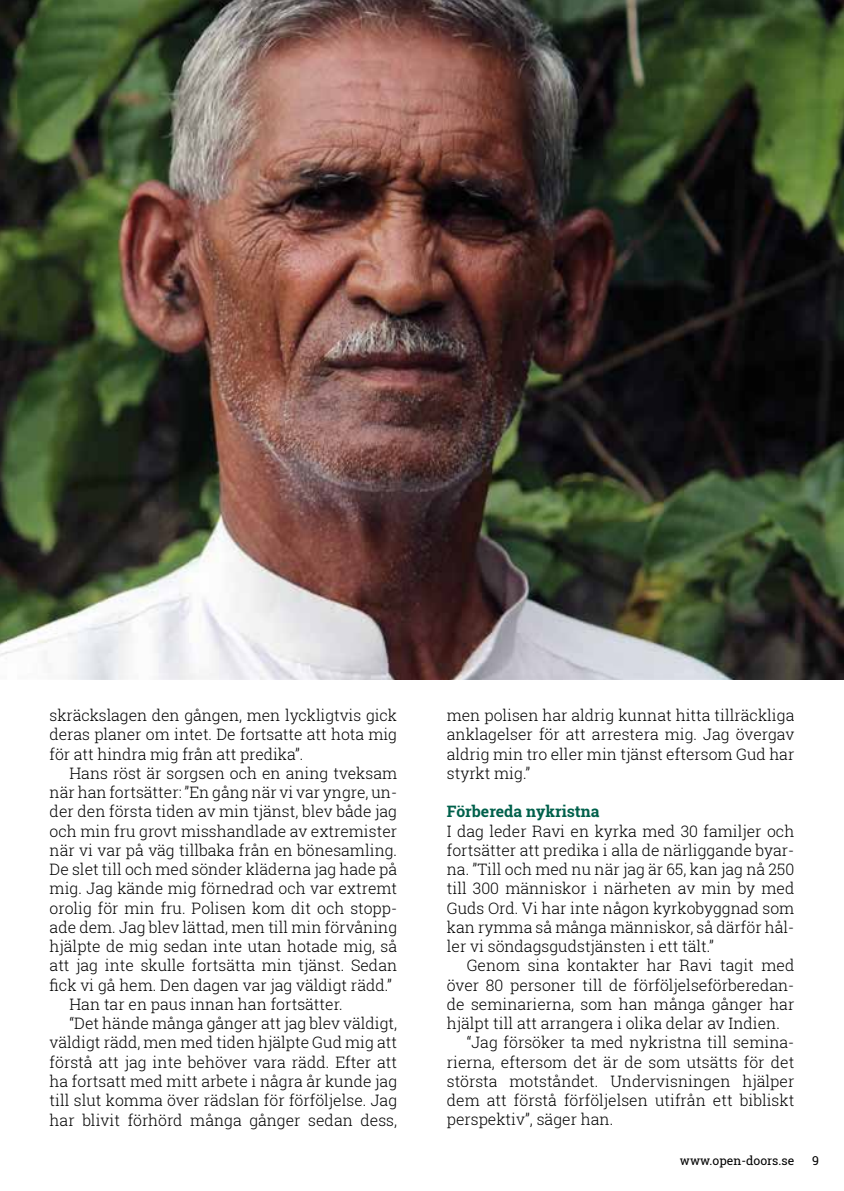
<style>
.page{position:relative;width:844px;height:1191px;background:#fff}
.page>*{position:absolute;margin:0;border:0;box-sizing:border-box;transform-origin:0 0}
.t1{font:300 15.75px/19.2px "Roboto Slab";color:#000;text-align:justify}
.t2{font:700 15.75px "Roboto Slab";color:#00604b}
.t3{font:12.25px "Roboto Slab";color:#000}
</style>
<div class="page">
<img style="left:0;top:0;width:843px;height:680px">
<p class="t1" style="left:50px;top:705px;width:349px">skräckslagen den gången, men lyckligtvis gick deras planer om intet. De fortsatte att hota mig för att hindra mig från att predika”.</p>
<p class="t1" style="left:69px;top:763px;width:329px">Hans röst är sorgsen och en aning tveksam</p>
<p class="t1" style="left:50px;top:782px;width:349px">när han fortsätter: ”En gång när vi var yngre, un-</p>
<p class="t1" style="left:50px;top:801px;width:349px">der den första tiden av min tjänst, blev både jag</p>
<p class="t1" style="left:50px;top:821px;width:349px">och min fru grovt misshandlade av extremister</p>
<p class="t1" style="left:50px;top:840px;width:349px">när vi var på väg tillbaka från en bönesamling.</p>
<p class="t1" style="left:50px;top:859px;width:349px">De slet till och med sönder kläderna jag hade på</p>
<p class="t1" style="left:50px;top:878px;width:349px">mig. Jag kände mig förnedrad och var extremt</p>
<p class="t1" style="left:50px;top:898px;width:349px">orolig för min fru. Polisen kom dit och stopp-</p>
<p class="t1" style="left:50px;top:917px;width:349px">ade dem. Jag blev lättad, men till min förvåning</p>
<p class="t1" style="left:50px;top:936px;width:349px">hjälpte de mig sedan inte utan hotade mig, så</p>
<p class="t1" style="left:50px;top:955px;width:349px">att jag inte skulle fortsätta min tjänst. Sedan</p>
<p class="t1" style="left:50px;top:975px;width:343px">fick vi gå hem. Den dagen var jag väldigt rädd.”</p>
<p class="t1" style="left:69px;top:994px;width:274px">Han tar en paus innan han fortsätter.</p>
<p class="t1" style="left:69px;top:1013px;width:329px">“Det hände många gånger att jag blev väldigt,</p>
<p class="t1" style="left:50px;top:1032px;width:349px">väldigt rädd, men med tiden hjälpte Gud mig att</p>
<p class="t1" style="left:50px;top:1052px;width:349px">förstå att jag inte behöver vara rädd. Efter att</p>
<p class="t1" style="left:50px;top:1071px;width:349px">ha fortsatt med mitt arbete i några år kunde jag</p>
<p class="t1" style="left:50px;top:1090px;width:349px">till slut komma över rädslan för förföljelse. Jag</p>
<p class="t1" style="left:50px;top:1109px;width:349px">har blivit förhörd många gånger sedan dess,</p>
<p class="t1" style="left:446px;top:705px;width:349px">men polisen har aldrig kunnat hitta tillräckliga anklagelser för att arrestera mig. Jag övergav aldrig min tro eller min tjänst eftersom Gud har styrkt mig.”</p>
<p class="t2" style="left:446px;top:801px;width:154px">Förbereda nykristna</p>
<p class="t1" style="left:446px;top:821px;width:349px">I dag leder Ravi en kyrka med 30 familjer och fortsätter att predika i alla de närliggande byar&shy;na. ”Till och med nu när jag är 65, kan jag nå 250 till 300 människor i närheten av min by med Guds Ord. Vi har inte någon kyrkobyggnad som kan rymma så många människor, så därför hål&shy;ler vi söndagsgudstjänsten i ett tält.”</p>
<p class="t1" style="left:466px;top:955px;width:329px">Genom sina kontakter har Ravi tagit med</p>
<p class="t1" style="left:446px;top:975px;width:349px">över 80 personer till de förföljelseförberedan-</p>
<p class="t1" style="left:446px;top:994px;width:349px">de seminarierna, som han många gånger har</p>
<p class="t1" style="left:446px;top:1013px;width:334px">hjälpt till att arrangera i olika delar av Indien.</p>
<p class="t1" style="left:466px;top:1032px;width:329px">“Jag försöker ta med nykristna till semina-</p>
<p class="t1" style="left:446px;top:1052px;width:349px">rierna, eftersom det är de som utsätts för det</p>
<p class="t1" style="left:446px;top:1071px;width:349px">största motståndet. Undervisningen hjälper</p>
<p class="t1" style="left:446px;top:1090px;width:349px">dem att förstå förföljelsen utifrån ett bibliskt</p>
<p class="t1" style="left:446px;top:1109px;width:168px">perspektiv”, säger han.</p>
<p class="t3" style="left:679px;top:1152px;width:116px">www.open-doors.se</p>
<p class="t3" style="left:812px;top:1152px;width:8px">9</p>
</div>
